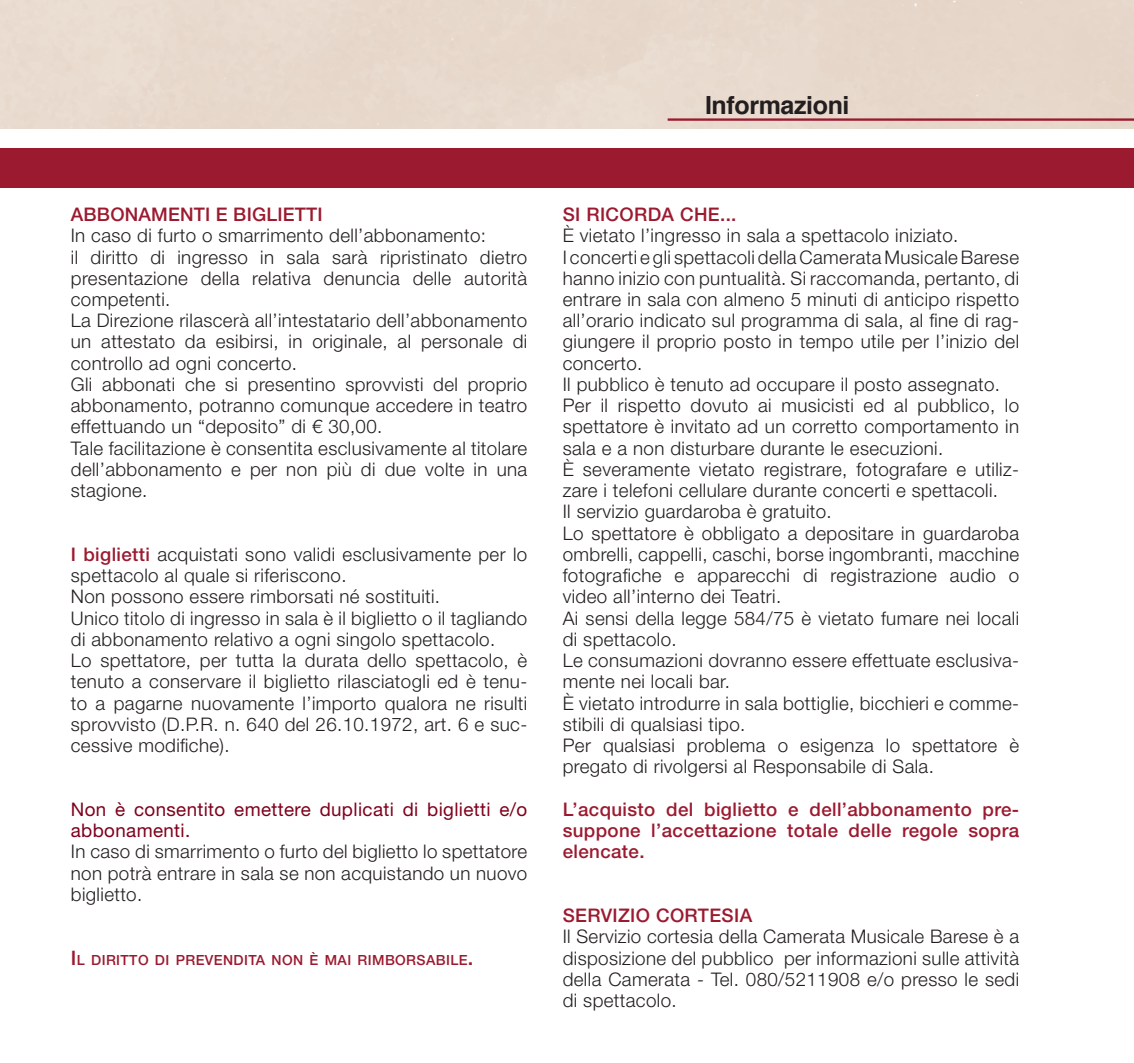
<style>
.page{position:relative;width:1134px;height:1063px;background:#fff}
.page>*{position:absolute;margin:0;border:0;box-sizing:border-box;transform-origin:0 0}
.t1{font:700 25px "Helvetica";letter-spacing:-.015em;color:#231f20}
.t2{font:300 18.75px/21.2px "Helvetica Neue LT Std";letter-spacing:.02em;color:#231f20}
.t3{font:500 18.75px/21.2px "Helvetica Neue LT Std";letter-spacing:.02em;color:#9c1a30;text-align:justify}
.t4{font:18.75px/21.2px "Helvetica Neue LT Std";letter-spacing:.02em;color:#7f011d}
.t5{font:500 14px "Helvetica Neue LT Std";letter-spacing:.03em;color:#9c1a30}
.s1{font-weight:500;color:#9c1a30}
.s2{font-size:20px}
</style>
<div class="page">
<div style="left:0;top:148px;width:1134px;height:40px;background:#9c1a30"></div>
<hr style="left:668px;top:118px;width:466px;height:3px;background:#9c1a30">
<h1 class="t1" style="left:705px;top:85px;width:146px">Informazioni</h1>
<p class="t3" style="left:71px;top:204px;width:253px">ABBONAMENTI E BIGLIETTI</p>
<p class="t2" style="left:71px;top:225px;width:458px">In caso di furto o smarrimento dell’abbonamento:<br>il diritto di ingresso in sala sarà ripristinato dietro presentazione della relativa denuncia delle autorità competenti.<br>La Direzione rilascerà all’intestatario dell’abbonamento un attestato da esibirsi, in originale, al personale di controllo ad ogni concerto.<br>Gli abbonati che si presentino sprovvisti del proprio abbonamento, potranno comunque accedere in teatro effettuando un “deposito” di € 30,00.<br>Tale facilitazione è consentita esclusivamente al titolare dell’abbonamento e per non più di due volte in una stagione.</p>
<p class="t2" style="left:71px;top:543px;width:458px"><span class="s1">I biglietti</span> acquistati sono validi esclusivamente per lo spettacolo al quale si riferiscono.<br>Non possono essere rimborsati né sostituiti.<br>Unico titolo di ingresso in sala è il biglietto o il tagliando di abbonamento relativo a ogni singolo spettacolo.<br>Lo spettatore, per tutta la durata dello spettacolo, è tenuto a conservare il biglietto rilasciatogli ed è tenu&shy;to a pagarne nuovamente l’importo qualora ne risulti sprovvisto (D.P.R. n. 640 del 26.10.1972, art. 6 e suc&shy;cessive modifiche).</p>
<p class="t4" style="left:71px;top:798px;width:458px">Non è consentito emettere duplicati di biglietti e/o abbonamenti.</p>
<p class="t2" style="left:71px;top:841px;width:458px;text-align:justify">In caso di smarrimento o furto del biglietto lo spettatore non potrà entrare in sala se non acquistando un nuovo biglietto.</p>
<p class="t5" style="left:71px;top:951px;width:404px"><span class="s2">I</span>L DIRITTO DI PREVENDITA NON È MAI RIMBORSABILE<span class="s2">.</span></p>
<p class="t3" style="left:563px;top:204px;width:175px">SI RICORDA CHE...</p>
<p class="t2" style="left:563px;top:225px;width:458px">È vietato l’ingresso in sala a spettacolo iniziato.<br>I concerti e gli spettacoli della Camerata Musicale Barese hanno inizio con puntualità. Si raccomanda, pertanto, di entrare in sala con almeno 5 minuti di anticipo rispetto all’orario indicato sul programma di sala, al fine di rag&shy;giungere il proprio posto in tempo utile per l’inizio del concerto.<br>Il pubblico è tenuto ad occupare il posto assegnato.<br>Per il rispetto dovuto ai musicisti ed al pubblico, lo spettatore è invitato ad un corretto comportamento in sala e a non disturbare durante le esecuzioni.<br>È severamente vietato registrare, fotografare e utiliz&shy;zare i telefoni cellulare durante concerti e spettacoli.<br>Il servizio guardaroba è gratuito.<br>Lo spettatore è obbligato a depositare in guardaroba ombrelli, cappelli, caschi, borse ingombranti, macchine fotografiche e apparecchi di registrazione audio o video all’interno dei Teatri.<br>Ai sensi della legge 584/75 è vietato fumare nei locali di spettacolo.<br>Le consumazioni dovranno essere effettuate esclusiva&shy;mente nei locali bar.<br>È vietato introdurre in sala bottiglie, bicchieri e comme&shy;stibili di qualsiasi tipo.<br>Per qualsiasi problema o esigenza lo spettatore è pregato di rivolgersi al Responsabile di Sala.</p>
<p class="t3" style="left:563px;top:798px;width:458px">L’acquisto del biglietto e dell’abbonamento pre&shy;suppone l’accettazione totale delle regole sopra elencate.</p>
<p class="t3" style="left:563px;top:905px;width:191px">SERVIZIO CORTESIA</p>
<p class="t2" style="left:563px;top:926px;width:458px;text-align:justify">Il Servizio cortesia della Camerata Musicale Barese è a disposizione del pubblico per informazioni sulle attività della Camerata - Tel. 080/5211908 e/o presso le sedi di spettacolo.</p>
</div>
